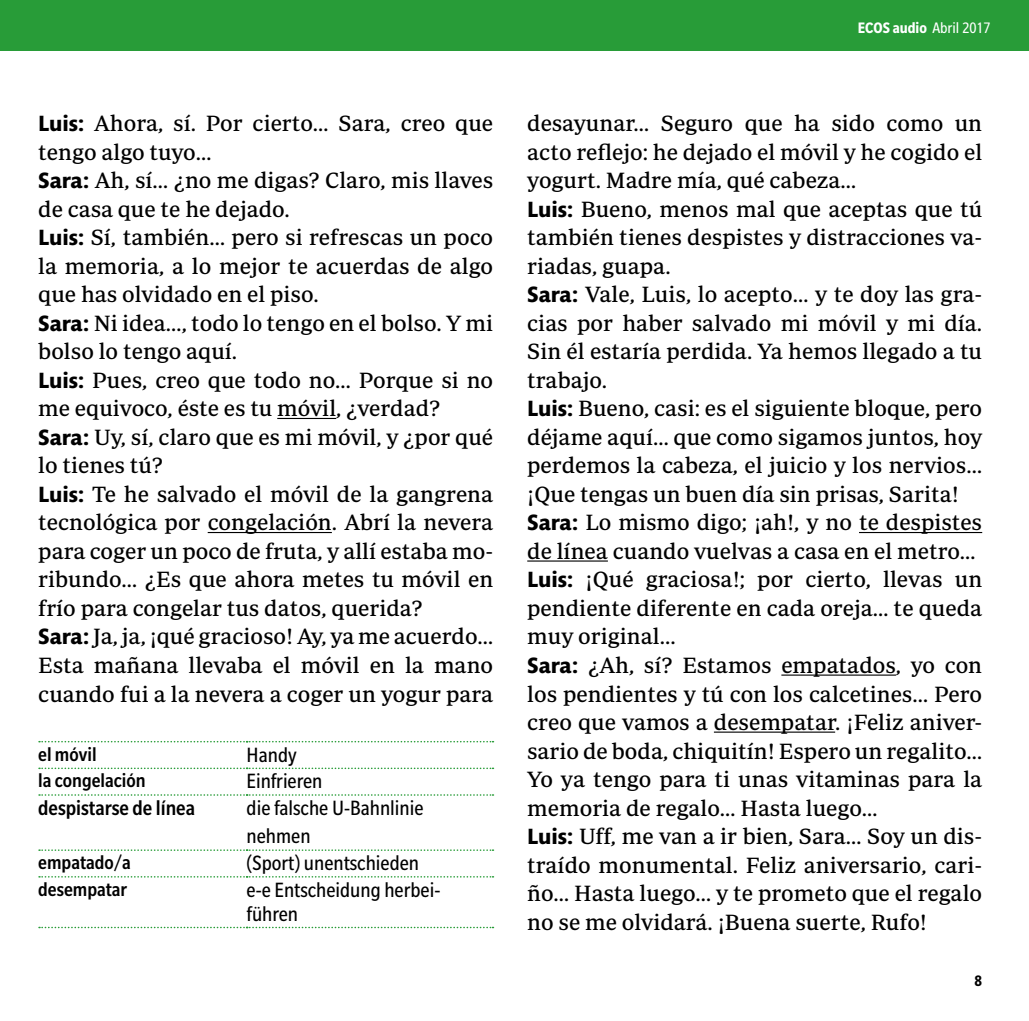
<style>
.page{position:relative;width:1029px;height:1021px;background:#fff}
.page>*{position:absolute;margin:0;border:0;box-sizing:border-box;transform-origin:0 0}
.t1{font:22.5px/28.5px "Periodico Text";color:#000}
.t2{font:condensed 22.5px/28.5px "Slate Std";color:#000}
.t3{font:500 condensed 22.5px "Slate Std";color:#000}
.t4{font:500 condensed 21px "Slate Std";color:#000}
.t5{font:700 condensed 16.5px "Slate Std";color:#fff}
.t6{font:700 condensed 16.5px "Slate Std";color:#000}
.s1{font-family:"Mundo Sans Std";font-weight:700}
.s2{font-weight:400}
</style>
<div class="page">
<div style="left:0;top:0;width:1029px;height:51px;background:#289c38"></div>
<hr style="left:859px;top:532px;width:123px;height:1px;background:#000">
<hr style="left:527px;top:560px;width:81px;height:1px;background:#000">
<hr style="left:781px;top:674px;width:115px;height:1px;background:#000">
<hr style="left:714px;top:731px;width:121px;height:1px;background:#000">
<hr style="left:277px;top:418px;width:59px;height:1px;background:#000">
<hr style="left:208px;top:532px;width:124px;height:1px;background:#000">
<svg style="left:39px;top:741px;width:454px;height:1px"></svg>
<svg style="left:39px;top:767px;width:454px;height:2px"></svg>
<svg style="left:39px;top:794px;width:454px;height:1px"></svg>
<svg style="left:39px;top:849px;width:454px;height:1px"></svg>
<svg style="left:39px;top:876px;width:454px;height:1px"></svg>
<svg style="left:39px;top:926px;width:454px;height:2px"></svg>
<p class="t1" style="left:38px;top:109px;width:457px"><span class="s1">Luis:</span> Ahora, sí. Por cierto… Sara, creo que tengo algo tuyo…<br><span class="s1">Sara:</span> Ah, sí… ¿no me digas? Claro, mis llaves de casa que te he dejado.<br><span class="s1">Luis:</span> Sí, también… pero si refrescas un poco la memoria, a lo mejor te acuerdas de algo que has olvidado en el piso.<br><span class="s1">Sara:</span> Ni idea…, todo lo tengo en el bolso. Y mi bolso lo tengo aquí.<br><span class="s1">Luis:</span> Pues, creo que todo no… Porque si no me equivoco, éste es tu móvil, ¿verdad?<br><span class="s1">Sara:</span> Uy, sí, claro que es mi móvil, y ¿por qué lo tienes tú?<br><span class="s1">Luis:</span> Te he salvado el móvil de la gangrena tecnológica por congelación. Abrí la nevera para coger un poco de fruta, y allí estaba mo&shy;ribundo… ¿Es que ahora metes tu móvil en frío para congelar tus datos, querida?<br><span class="s1">Sara:</span> Ja, ja, ¡qué gracioso! Ay, ya me acuerdo… Esta mañana llevaba el móvil en la mano cuando fui a la nevera a coger un yogur para</p>
<p class="t4" style="left:38px;top:743px;width:60px">el móvil</p>
<p class="t2" style="left:247px;top:740px;width:52px">Handy</p>
<p class="t4" style="left:38px;top:769px;width:109px">la congelación</p>
<p class="t2" style="left:247px;top:766px;width:77px">Einfrieren</p>
<p class="t3" style="left:38px;top:796px;width:158px">despistarse de línea</p>
<p class="t2" style="left:247px;top:793px;width:178px">die falsche U-Bahnlinie nehmen</p>
<p class="t4" style="left:38px;top:851px;width:94px">empatado/a</p>
<p class="t2" style="left:247px;top:848px;width:174px">(Sport) unentschieden</p>
<p class="t4" style="left:38px;top:878px;width:90px">desempatar</p>
<p class="t2" style="left:247px;top:877px;width:195px;line-height:24px">e-e Entscheidung herbei&shy;führen</p>
<p class="t5" style="left:858px;top:19px;width:134px">ECOS audio <span class="s2">Abril 2017</span></p>
<p class="t1" style="left:527px;top:109px;width:457px">desayunar… Seguro que ha sido como un acto reflejo: he dejado el móvil y he cogido el yogurt. Madre mía, qué cabeza…<br><span class="s1">Luis:</span> Bueno, menos mal que aceptas que tú también tienes despistes y distracciones va&shy;riadas, guapa.<br><span class="s1">Sara:</span> Vale, Luis, lo acepto… y te doy las gra&shy;cias por haber salvado mi móvil y mi día.<br>Sin él estaría perdida. Ya hemos llegado a tu trabajo.<br><span class="s1">Luis:</span> Bueno, casi: es el siguiente bloque, pero déjame aquí… que como sigamos juntos, hoy perdemos la cabeza, el juicio y los nervios… ¡Que tengas un buen día sin prisas, Sarita!<br><span class="s1">Sara:</span> Lo mismo digo; ¡ah!, y no te despistes de línea cuando vuelvas a casa en el metro… <span class="s1">Luis:</span> ¡Qué graciosa!; por cierto, llevas un pendiente diferente en cada oreja… te queda muy original...<br><span class="s1">Sara:</span> ¿Ah, sí? Estamos empatados, yo con los pendientes y tú con los calcetines… Pero creo que vamos a desempatar. ¡Feliz aniver&shy;sario de boda, chiquitín! Espero un regalito… Yo ya tengo para ti unas vitaminas para la memoria de regalo… Hasta luego…<br><span class="s1">Luis:</span> Uff, me van a ir bien, Sara… Soy un dis&shy;traído monumental. Feliz aniversario, cari&shy;ño… Hasta luego… y te prometo que el regalo no se me olvidará. ¡Buena suerte, Rufo!</p>
<p class="t6" style="left:975px;top:972px;width:9px">8</p>
</div>
